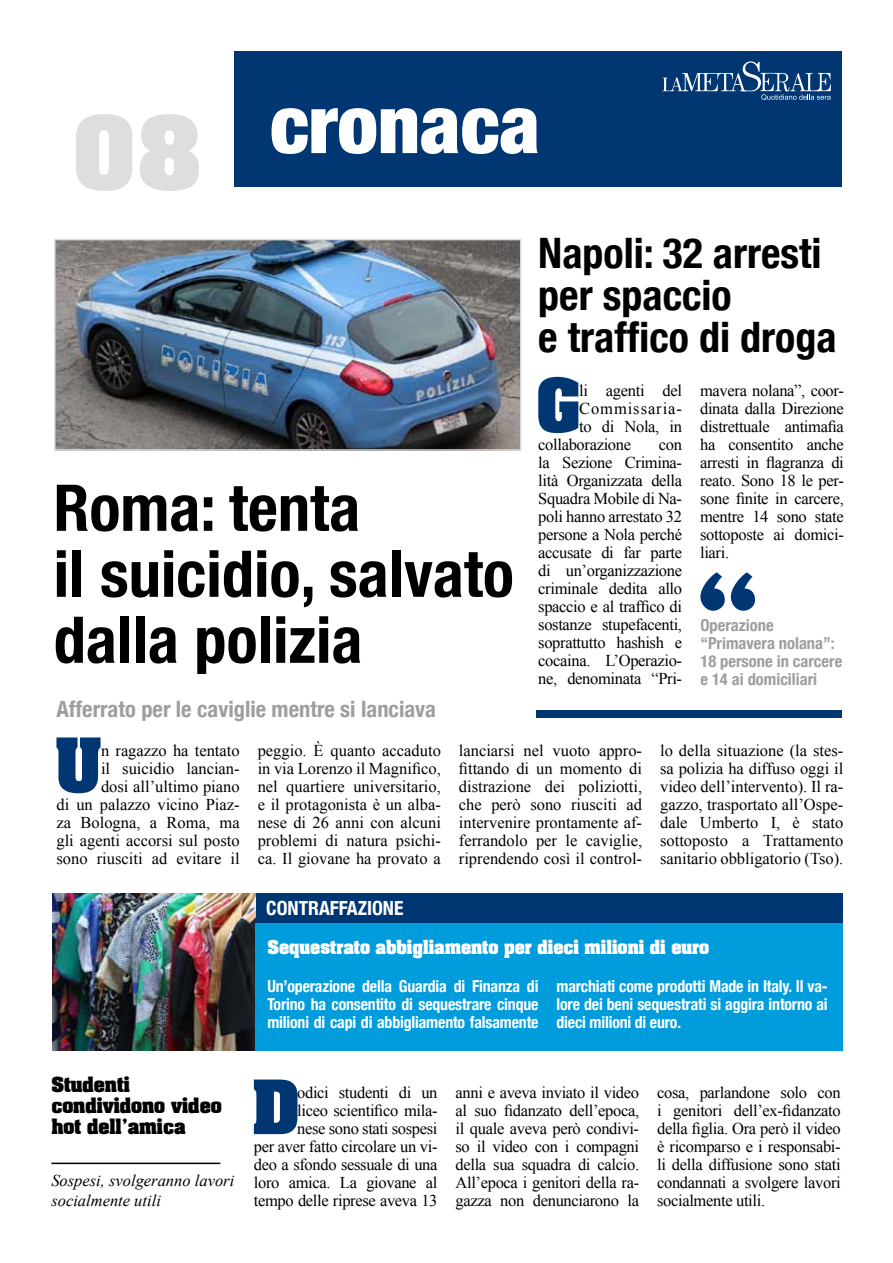
<style>
.page{position:relative;width:893px;height:1263px;background:#fff}
.page>*{position:absolute;margin:0;border:0;box-sizing:border-box;transform-origin:0 0}
.t1{font:700 87px "Aachen";color:#dddedf}
.t2{font:900 condensed 85.5px "Helvetica Neue";color:#fff}
.t3{font:900 condensed 81px "Helvetica Neue";color:#fff}
.t4{font:700 condensed 64.5px/66px "Helvetica Neue";color:#000}
.t5{font:700 64.05px "Aachen";color:#003772}
.t6{font:700 condensed 42px/42px "Helvetica Neue";color:#000}
.t7{font:700 condensed 22.5px "Helvetica Neue";color:#9c9e9f}
.t8{font:700 condensed 19.5px "Helvetica Neue";color:#fff}
.t9{font:700 18px/21px "Aachen";color:#000}
.t10{font:16.5px/18px "Times New Roman";letter-spacing:-.02em;color:#000;text-align:justify}
.t11{font:700 condensed 16.5px/18px "Helvetica Neue";letter-spacing:-.01em;color:#fff;text-align:justify;scale:.96 1}
.t12{font:16.5px/18px "Times New Roman";color:#000;text-align:right}
.t13{font:700 condensed 16.5px/18px "Helvetica Neue";color:#9c9e9f}
.t14{font:700 16.5px "Aachen";color:#fff}
.t15{font:italic 16.5px/19.8px "Times New Roman";color:#000}
.t16{font:16.5px "Times New Roman";letter-spacing:.055em;color:#000}
</style>
<div class="page">
<div style="left:235px;top:51px;width:607px;height:136px;background:#003772"></div>
<svg style="left:662px;top:61px;width:169px;height:39px"></svg>
<img style="left:53px;top:893px;width:203px;height:157px">
<img style="left:57px;top:242px;width:461px;height:206px">
<div style="left:54px;top:239px;width:467px;height:212px;border:2px solid #dddedf"></div>
<svg style="left:700px;top:572px;width:55px;height:39px"></svg>
<div style="left:256px;top:893px;width:586px;height:31px;background:#003772"></div>
<div style="left:256px;top:923px;width:587px;height:127px;background:#009cdb"></div>
<hr style="left:51px;top:1162px;width:169px;height:2px;background:#000">
<div style="left:536px;top:710px;width:306px;height:8px;background:#003772"></div>
<h1 class="t1" style="left:75px;top:87px;width:127px">08</h1>
<h2 class="t2" style="left:263px;top:75px;width:426px">primo piano</h2>
<h3 class="t3" style="left:270px;top:74px;width:272px">cronaca</h3>
<h3 class="t6" style="left:538px;top:231px;width:300px">Napoli: 32 arresti per spaccio<br>e traffico di droga</h3>
<h3 class="t4" style="left:54px;top:474px;width:462px">Roma: tenta<br>il suicidio, salvato dalla polizia</h3>
<h3 class="t7" style="left:56px;top:695px;width:381px">Afferrato per le caviglie mentre si lanciava</h3>
<h3 class="t5" style="left:536px;top:357px;width:46px">G</h3>
<p class="t10" style="left:579px;top:381px;width:104px">li agenti del</p>
<p class="t16" style="left:579px;top:397px;width:104px">Commissaria-</p>
<p class="t10" style="left:579px;top:417px;width:104px">to di Nola, in</p>
<p class="t10" style="left:538px;top:435px;width:94px">collaborazione</p>
<p class="t10" style="left:538px;top:435px;width:145px;text-indent:121px">con la Sezione Crimina&shy;lità Organizzata della Squadra Mobile di Na&shy;poli hanno arrestato 32 persone a Nola perché accusate di far parte di un’organizzazione criminale dedita allo spaccio e al traffico di sostanze stupefacenti, soprattutto hashish e cocaina. L’Operazio&shy;ne, denominata “Pri-</p>
<p class="t10" style="left:700px;top:381px;width:145px">mavera nolana”, coor&shy;dinata dalla Direzione distrettuale antimafia ha consentito anche arresti in flagranza di reato. Sono 18 le per&shy;sone finite in carcere, mentre 14 sono state sottoposte ai domici&shy;liari.</p>
<p class="t13" style="left:700px;top:616px;width:143px">Operazione “Primavera nolana”:<br>18 persone in carcere e 14 ai domiciliari</p>
<h3 class="t5" style="left:54px;top:717px;width:48px">U</h3>
<p class="t12" style="left:56px;top:741px;width:185px">n ragazzo ha tentato<br>il suicidio lancian-<br>dosi all’ultimo piano<br>di un palazzo vicino Piaz&shy;za Bologna, a Roma, ma gli agenti accorsi sul posto sono riusciti ad evitare il</p>
<p class="t10" style="left:258px;top:741px;width:185px">peggio. È quanto accaduto in via Lorenzo il Magnifico, nel quartiere universitario, e il protagonista è un alba&shy;nese di 26 anni con alcuni problemi di natura psichi&shy;ca. Il giovane ha provato a</p>
<p class="t10" style="left:459px;top:741px;width:185px">lanciarsi nel vuoto appro&shy;fittando di un momento di distrazione dei poliziotti, che però sono riusciti ad intervenire prontamente af&shy;ferrandolo per le caviglie, riprendendo così il control-</p>
<p class="t10" style="left:660px;top:741px;width:185px">lo della situazione (la stes&shy;sa polizia ha diffuso oggi il video dell’intervento). Il ra&shy;gazzo, trasportato all’Ospe&shy;dale Umberto I, è stato sottoposto a Trattamento sanitario obbligatorio (Tso).</p>
<p class="t8" style="left:266px;top:896px;width:139px">CONTRAFFAZIONE</p>
<p class="t14" style="left:267px;top:934px;width:443px">Sequestrato abbigliamento per dieci milioni di euro</p>
<p class="t9" style="left:51px;top:1073px;width:172px">Studenti condividono video hot dell'amica</p>
<p class="t15" style="left:51px;top:1170px;width:184px">Sospesi, svolgeranno lavori socialmente utili</p>
<p class="t11" style="left:267px;top:977px;width:284px">Un’operazione della Guardia di Finanza di Torino ha consentito di sequestrare cinque milioni di capi di abbigliamento falsamente</p>
<p class="t11" style="left:557px;top:977px;width:284px">marchiati come prodotti Made in Italy. Il va&shy;lore dei beni sequestrati si aggira intorno ai dieci milioni di euro.</p>
<h3 class="t5" style="left:252px;top:1059px;width:48px">D</h3>
<p class="t10" style="left:254px;top:1083px;width:185px;text-align:right">odici studenti di un<br>liceo scientifico mila-<br>nese sono stati sospesi<br>per aver fatto circolare un vi&shy;deo a sfondo sessuale di una loro amica. La giovane al tempo delle riprese aveva 13</p>
<p class="t10" style="left:455px;top:1083px;width:185px">anni e aveva inviato il video al suo fidanzato dell’epoca, il quale aveva però condivi&shy;so il video con i compagni della sua squadra di calcio.<br>All’epoca i genitori della ra&shy;gazza non denunciarono la</p>
<p class="t10" style="left:657px;top:1083px;width:185px">cosa, parlandone solo con i genitori dell’ex-fidanzato della figlia. Ora però il video è ricomparso e i responsabi&shy;li della diffusione sono stati condannati a svolgere lavori socialmente utili.</p>
</div>
